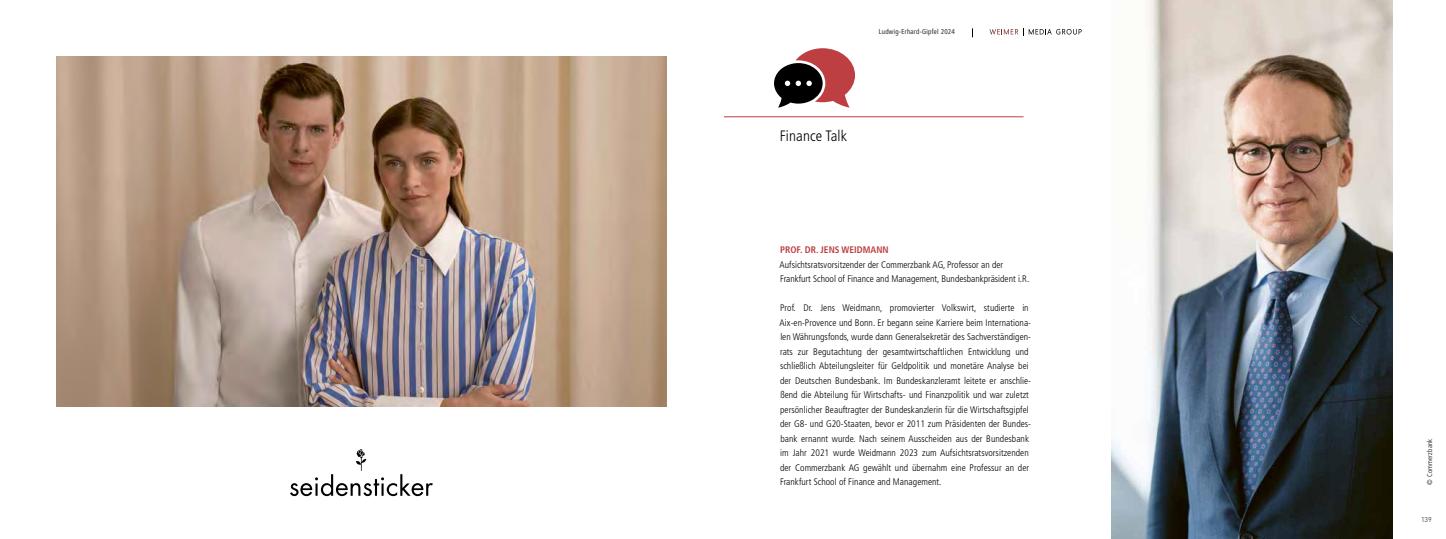
<style>
.page{position:relative;width:1446px;height:539px;background:#fff}
.page>*{position:absolute;margin:0;border:0;box-sizing:border-box;transform-origin:0 0}
.t1{font:300 condensed 15px "Frutiger LT Std";letter-spacing:.01em;color:#000}
.t2{font:300 condensed 9.5px/14.5px "Frutiger LT Std";letter-spacing:.005em;color:#000}
.t3{font:700 condensed 9.5px "Frutiger LT Std";color:#be3f42}
.t4{font:300 condensed 7px "Frutiger LT Std";letter-spacing:.04em;color:#57544b}
.t5{font:300 condensed 7px "Frutiger LT Std";letter-spacing:.03em;color:#000}
.t6{font:300 7px "DIN Pro";color:#000}
</style>
<div class="page">
<svg style="left:989px;top:29px;width:92px;height:7px"></svg>
<hr style="left:723px;top:116px;width:300px;height:1px;background:#be3f42">
<svg style="left:774px;top:48px;width:81px;height:60px"></svg>
<img style="left:1111px;top:0;width:281px;height:539px">
<img style="left:57px;top:57px;width:609px;height:349px">
<svg style="left:290px;top:449px;width:143px;height:47px"></svg>
<p class="t4" style="left:879px;top:28px;width:78px">Ludwig-Erhard-Gipfel 2024</p>
<h1 class="t1" style="left:780px;top:127px;width:69px">Finance Talk</h1>
<p class="t3" style="left:780px;top:244px;width:110px">PROF. DR. JENS WEIDMANN</p>
<p class="t2" style="left:779px;top:257px;width:251px">Aufsichtsratsvorsitzender der Commerzbank AG, Professor an der<br>Frankfurt School of Finance and Management, Bundesbankpräsident i.R.</p>
<p class="t2" style="left:779px;top:300px;width:253px">Prof. Dr. Jens Weidmann, promovierter Volkswirt, studierte in Aix-en-Provence und Bonn. Er begann seine Karriere beim Internationa&shy;len Währungsfonds, wurde dann Generalsekretär des Sachverständigen&shy;rats zur Begutachtung der gesamtwirtschaftlichen Entwicklung und schließlich Abteilungsleiter für Geldpolitik und monetäre Analyse bei der Deutschen Bundesbank. Im Bundeskanzleramt leitete er anschlie&shy;ßend die Abteilung für Wirtschafts- und Finanzpolitik und war zuletzt persönlicher Beauftragter der Bundeskanzlerin für die Wirtschaftsgipfel der G8- und G20-Staaten, bevor er 2011 zum Präsidenten der Bundes&shy;bank ernannt wurde. Nach seinem Ausscheiden aus der Bundesbank im Jahr 2021 wurde Weidmann 2023 zum Aufsichtsratsvorsitzenden der Commerzbank AG gewählt und übernahm eine Professur an der Frankfurt School of Finance and Management.</p>
<p class="t5" style="left:1425px;top:485px;width:48px;rotate:-90deg">© Commerzbank</p>
<p class="t6" style="left:1421px;top:514px;width:12px">139</p>
</div>
